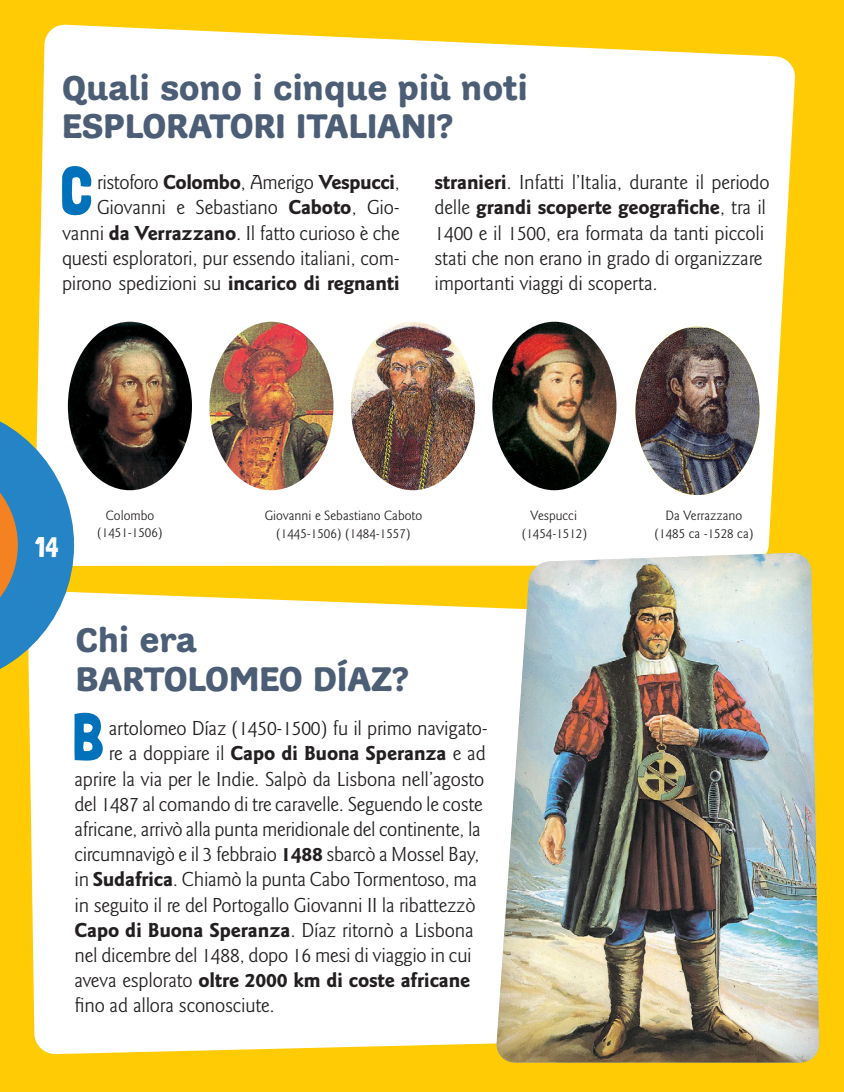
<style>
.page{position:relative;width:844px;height:1092px;background:#fff}
.page>*{position:absolute;margin:0;border:0;box-sizing:border-box;transform-origin:0 0}
.t1{font:66.5px "Londrina Solid";color:#0072bc}
.t2{font:700 35px/38.5px "Adesso";color:#4b5e76}
.t3{font:28px "Londrina Solid";color:#fff}
.t4{font:21px/25.2px "Goudy Sans Std";letter-spacing:-.01em;color:#231f20;text-align:right}
.t5{font:700 21px "Goudy Sans Std";letter-spacing:-.01em;color:#231f20}
.t6{font:14px/17.5px "Goudy Sans Std";color:#231f20;text-align:center}
.s1{font-weight:700}
.s2{font-weight:400}
</style>
<div class="page">
<div style="left:0;top:0;width:843px;height:1091px;background:#ffcb05"></div>
<svg style="left:37px;top:24px;width:758px;height:542px;background:#fefbee"></svg>
<div style="left:28px;top:592px;width:468px;height:462px;background:#fff"></div>
<img style="left:209px;top:322px;width:124px;height:168px;border-radius:50%">
<img style="left:492px;top:322px;width:124px;height:168px;border-radius:50%">
<img style="left:635px;top:326px;width:124px;height:169px;border-radius:50%">
<img style="left:351px;top:322px;width:124px;height:168px;border-radius:50%">
<img style="left:68px;top:322px;width:124px;height:168px;border-radius:50%">
<div style="left:496px;top:552px;width:325px;height:511px;background:#231f20;opacity:.3"></div>
<svg style="left:0;top:404px;width:74px;height:281px;background:#80aab7"></svg>
<h2 class="t2" style="left:62px;top:73px;width:467px">Quali sono i cinque più noti<br>ESPLORATORI ITALIANI?</h2>
<h1 class="t1" style="left:60px;top:167px;width:34px">C</h1>
<p class="t4" style="left:62px;top:171px;width:339px">ristoforo <span class="s1">Colombo</span>, Amerigo <span class="s1">Vespucci</span>, Giovanni e Sebastiano <span class="s1">Caboto</span>, Gio&shy;vanni <span class="s1">da Verrazzano</span>. Il fatto curioso è che questi esploratori, pur essendo italiani, com&shy;pirono spedizioni su <span class="s1">incarico di regnanti</span></p>
<p class="t4" style="left:434px;top:171px;width:336px;text-align:left"><span class="s1">stranieri</span>. Infatti l’Italia, durante il periodo delle <span class="s1">grandi scoperte geografiche</span>, tra il 1400 e il 1500, era formata da tanti piccoli stati che non erano in grado di organizzare importanti viaggi di scoperta.</p>
<h3 class="t3" style="left:35px;top:537px;width:25px">14</h3>
<p class="t6" style="left:97px;top:507px;width:67px">Colombo (1451-1506)</p>
<p class="t6" style="left:654px;top:507px;width:100px">Da Verrazzano (1485 ca -1528 ca)</p>
<p class="t6" style="left:265px;top:507px;width:159px">Giovanni e Sebastiano Caboto (1445-1506) (1484-1557)</p>
<p class="t6" style="left:521px;top:507px;width:67px">Vespucci (1454-1512)</p>
<h2 class="t2" style="left:76px;top:625px;width:335px">Chi era<br>BARTOLOMEO DÍAZ?</h2>
<h1 class="t1" style="left:72px;top:713px;width:33px">B</h1>
<p class="t4" style="left:109px;top:717px;width:380px">artolomeo Díaz (1450-1500) fu il primo navigato-</p>
<p class="t5" style="left:109px;top:745px;width:378px"><span class="s2">re a doppiare il</span> Capo di Buona Speranza <span class="s2">e ad</span></p>
<p class="t4" style="left:74px;top:767px;width:411px">aprire la via per le Indie. Salpò da Lisbona nell’agosto</p>
<p class="t4" style="left:74px;top:792px;width:409px">del 1487 al comando di tre caravelle. Seguendo le coste</p>
<p class="t4" style="left:74px;top:817px;width:407px">africane, arrivò alla punta meridionale del continente, la</p>
<p class="t4" style="left:74px;top:843px;width:406px">circumnavigò e il 3 febbraio <span class="s1">1488</span> sbarcò a Mossel Bay,</p>
<p class="t4" style="left:74px;top:868px;width:404px">in <span class="s1">Sudafrica</span>. Chiamò la punta Cabo Tormentoso, ma</p>
<p class="t4" style="left:74px;top:893px;width:402px">in seguito il re del Portogallo Giovanni II la ribattezzò</p>
<p class="t4" style="left:74px;top:918px;width:401px"><span class="s1">Capo di Buona Speranza</span>. Díaz ritornò a Lisbona</p>
<p class="t4" style="left:74px;top:943px;width:398px">nel dicembre del 1488, dopo 16 mesi di viaggio in cui</p>
<p class="t5" style="left:74px;top:972px;width:397px"><span class="s2">aveva esplorato</span> oltre 2000 km di coste africane</p>
<p class="t4" style="left:74px;top:994px;width:202px">fino ad allora sconosciute.</p>
</div>
